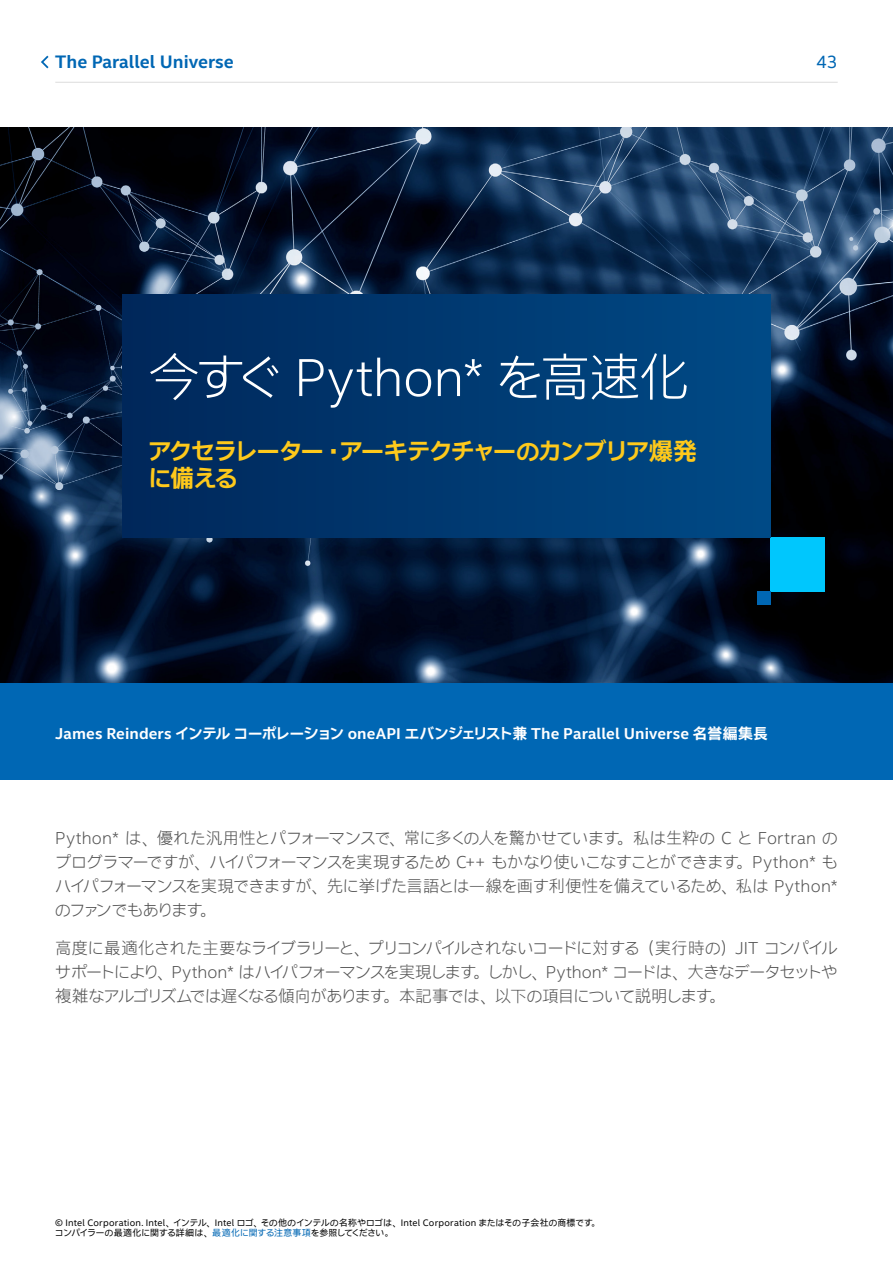
<style>
.page{position:relative;width:893px;height:1263px;background:#fff}
.page>*{position:absolute;margin:0;border:0;box-sizing:border-box;transform-origin:0 0}
.t1{font:300 51px "Intel Clear Jpn Prop";letter-spacing:-.015em;color:#fff}
.t2{font:700 24px/27px "Intel Clear Jpn Prop";letter-spacing:-.02em;color:#fec91b}
.t3{font:700 17.25px "Intel Clear Jpn Prop";color:#0067b4}
.t4{font:17.25px "Intel Clear Jpn Prop";color:#0067b4}
.t5{font:300 16.5px/24px "Intel Clear Jpn Prop";letter-spacing:-.015em;color:#525252;text-align:justify}
.t6{font:700 15px "Intel Clear Jpn Prop";letter-spacing:.005em;color:#fff}
.t7{font:9px/9.8px "Intel Clear Jpn Prop";letter-spacing:.02em;color:#000}
.s1{color:#0067b4}
</style>
<div class="page">
<svg style="left:41px;top:56px;width:8px;height:12px"></svg>
<hr style="left:55px;top:82px;width:783px;height:1px;background:#e0e0e0">
<img style="left:0;top:128px;width:893px;height:555px">
<div style="left:770px;top:537px;width:54px;height:54px;background:#00c7fd"></div>
<div style="left:757px;top:591px;width:13px;height:14px;background:#0067b4"></div>
<div style="left:122px;top:294px;width:648px;height:243px;background:linear-gradient(to right,#00275a,#004a86)"></div>
<div style="left:0;top:683px;width:893px;height:96px;background:#0067b4"></div>
<p class="t3" style="left:55px;top:50px;width:180px">The Parallel Universe</p>
<p class="t4" style="left:816px;top:51px;width:23px">43</p>
<h1 class="t1" style="left:148px;top:346px;width:543px">今すぐ Python* を高速化</h1>
<h2 class="t2" style="left:148px;top:438px;width:550px">アクセラレーター・アーキテクチャーのカンブリア爆発に備える</h2>
<p class="t6" style="left:55px;top:723px;width:714px">James Reinders インテル コーポレーション oneAPI エバンジェリスト兼 The Parallel Universe 名誉編集長</p>
<p class="t5" style="left:55px;top:826px;width:784px">Python* は、優れた汎用性とパフォーマンスで、常に多くの人を驚かせています。私は生粋の C と Fortran のプログラマーですが、ハイパフォーマンスを実現するため C++ もかなり使いこなすことができます。 Python* もハイパフォーマンスを実現できますが、先に挙げた言語とは一線を画す利便性を備えているため、私は Python*のファンでもあります。</p>
<p class="t5" style="left:55px;top:936px;width:784px">高度に最適化された主要なライブラリーと、プリコンパイルされないコードに対する（実行時の） JIT コンパイルサポートにより、 Python* はハイパフォーマンスを実現します。しかし、 Python* コードは、大きなデータセットや複雑なアルゴリズムでは遅くなる傾向があります。本記事では、以下の項目について説明します。</p>
<p class="t7" style="left:55px;top:1218px;width:542px">© Intel Corporation. Intel、インテル、 Intel ロゴ、その他のインテルの名称やロゴは、 Intel Corporation またはその子会社の商標です。コンパイラーの最適化に関する詳細は、<span class="s1">最適化に関する注意事項</span>を参照してください。</p>
</div>
